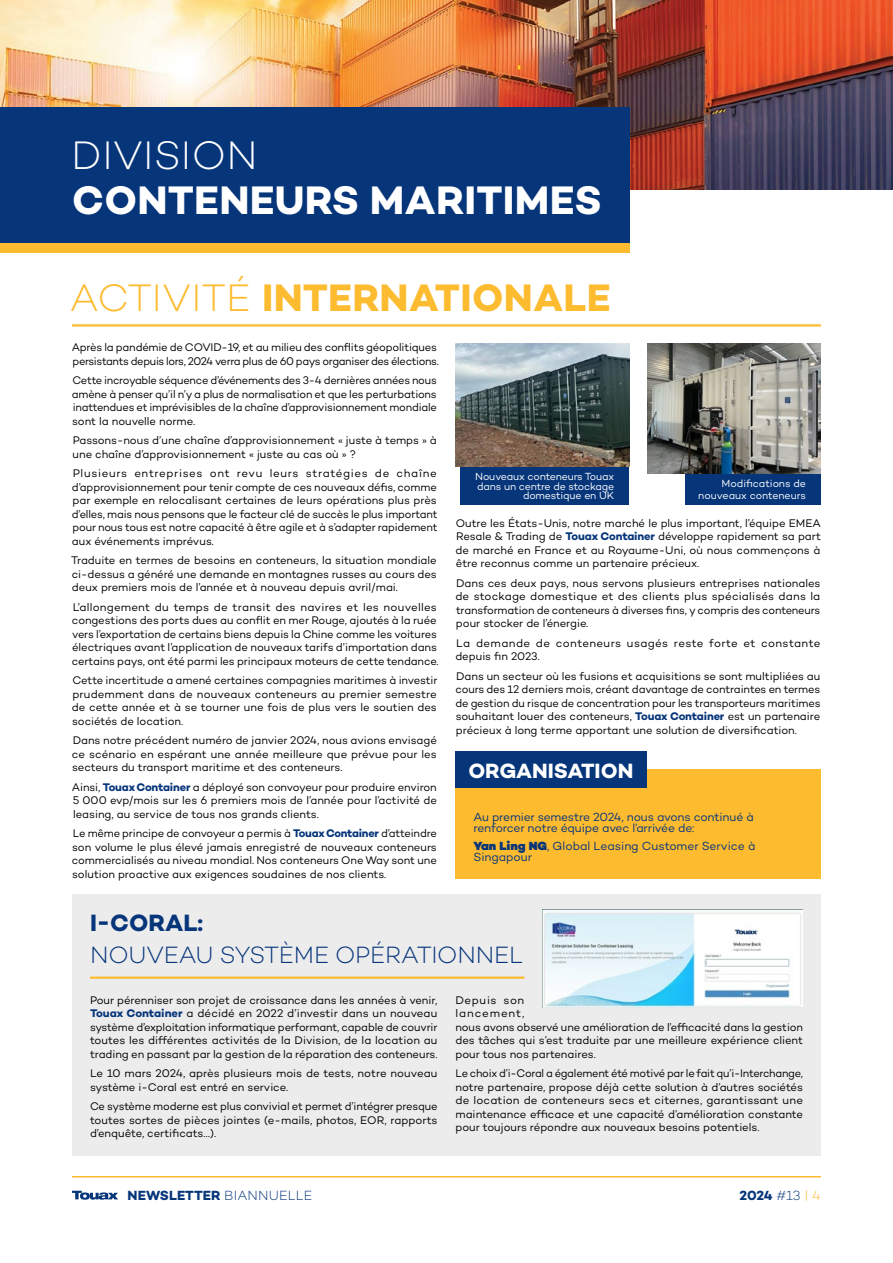
<style>
.page{position:relative;width:893px;height:1263px;background:#fff}
.page>*{position:absolute;margin:0;border:0;box-sizing:border-box;transform-origin:0 0}
.t1{font:700 40.5px "Campton";letter-spacing:.01em;color:#fff}
.t2{font:300 40.5px "Campton";letter-spacing:.01em;color:#fff}
.t3{font:700 39px "Campton";letter-spacing:.01em;color:#fdbb30}
.t4{font:300 24px "Campton";letter-spacing:-.01em;color:#06357a}
.t5{font:700 24px "Campton";color:#06357a}
.t6{font:700 21px "Campton";color:#fff}
.t7{font:700 13.5px "Campton";letter-spacing:.005em;color:#06357a}
.t8{font:12px/11.4px "Campton";letter-spacing:-.01em;color:#06357a}
.t9{font:11.25px/13.5px "Campton";letter-spacing:-.005em;color:#000;text-align:justify}
.t10{font:11.25px/13.5px "Campton";letter-spacing:-.025em;color:#000}
.t11{font:11.25px/13.5px "Campton";letter-spacing:.03em;color:#000}
.t12{font:10.5px/9.6px "Campton";letter-spacing:-.01em;color:#fff;text-align:right}
.s1{font-weight:300}
.s2{font-weight:700;color:#06357a}
.s3{font-weight:900}
.s4{font-weight:300;color:#fdbb30}
</style>
<div class="page">
<svg style="left:72px;top:1191px;width:46px;height:9px"></svg>
<img style="left:0;top:0;width:893px;height:189px">
<div style="left:0;top:107px;width:629px;height:136px;background:#06357a"></div>
<div style="left:0;top:243px;width:629px;height:9px;background:#fdbb30"></div>
<hr style="left:72px;top:324px;width:749px;height:2px;background:#fdbb30">
<div style="left:455px;top:769px;width:366px;height:110px;background:#fdbb30"></div>
<div style="left:455px;top:751px;width:192px;height:36px;background:#06357a"></div>
<div style="left:461px;top:459px;width:168px;height:46px;background:#06357a"></div>
<img style="left:455px;top:343px;width:174px;height:123px">
<div style="left:685px;top:459px;width:136px;height:46px;background:#06357a"></div>
<img style="left:647px;top:343px;width:174px;height:131px">
<div style="left:72px;top:894px;width:749px;height:261px;background:#ececed"></div>
<hr style="left:90px;top:976px;width:434px;height:3px;background:#fdbb30">
<img style="left:542px;top:909px;width:261px;height:98px">
<hr style="left:72px;top:1176px;width:749px;height:1px;background:#fdbb30">
<h1 class="t2" style="left:71px;top:130px;width:188px">DIVISION</h1>
<h1 class="t1" style="left:72px;top:174px;width:531px">CONTENEURS MARITIMES</h1>
<h2 class="t3" style="left:70px;top:273px;width:542px"><span class="s1">ACTIVITÉ</span> INTERNATIONALE</h2>
<p class="t10" style="left:72px;top:340px;width:369px">Après la pandémie de COVID-19, et au milieu des conflits géopolitiques persistants depuis lors, 2024 verra plus de 60 pays organiser des élections.</p>
<p class="t9" style="left:72px;top:373px;width:366px">Cette incroyable séquence d’événements des 3-4 dernières années nous amène à penser qu’il n’y a plus de normalisation et que les perturbations inattendues et imprévisibles de la chaîne d’approvisionnement mondiale sont la nouvelle norme.</p>
<p class="t9" style="left:72px;top:433px;width:366px">Passons-nous d’une chaîne d’approvisionnement « juste à temps » à une chaîne d’approvisionnement « juste au cas où » ?</p>
<p class="t9" style="left:72px;top:466px;width:367px">Plusieurs entreprises ont revu leurs stratégies de chaîne d’approvisionnement pour tenir compte de ces nouveaux défis, comme par exemple en relocalisant certaines de leurs opérations plus près d’elles, mais nous pensons que le facteur clé de succès le plus important pour nous tous est notre capacité à être agile et à s’adapter rapidement aux événements imprévus.</p>
<p class="t9" style="left:71px;top:553px;width:367px">Traduite en termes de besoins en conteneurs, la situation mondiale ci-dessus a généré une demande en montagnes russes au cours des deux premiers mois de l’année et à nouveau depuis avril/mai.</p>
<p class="t9" style="left:72px;top:600px;width:368px;text-align:left">L’allongement du temps de transit des navires et les nouvelles congestions des ports dues au conflit en mer Rouge, ajoutés à la ruée vers l’exportation de certains biens depuis la Chine comme les voitures électriques avant l’application de nouveaux tarifs d’importation dans certains pays, ont été parmi les principaux moteurs de cette tendance.</p>
<p class="t9" style="left:72px;top:673px;width:367px">Cette incertitude a amené certaines compagnies maritimes à investir prudemment dans de nouveaux conteneurs au premier semestre de cette année et à se tourner une fois de plus vers le soutien des sociétés de location.</p>
<p class="t9" style="left:72px;top:733px;width:366px">Dans notre précédent numéro de janvier 2024, nous avions envisagé ce scénario en espérant une année meilleure que prévue pour les secteurs du transport maritime et des conteneurs.</p>
<p class="t9" style="left:72px;top:780px;width:367px">Ainsi, <span class="s2">Touax Container</span> a déployé son convoyeur pour produire environ 5 000 evp/mois sur les 6 premiers mois de l’année pour l’activité de leasing, au service de tous nos grands clients.</p>
<p class="t9" style="left:72px;top:826px;width:367px">Le même principe de convoyeur a permis à <span class="s2">Touax Container</span> d’atteindre son volume le plus élevé jamais enregistré de nouveaux conteneurs commercialisés au niveau mondial. Nos conteneurs One Way sont une solution proactive aux exigences soudaines de nos clients.</p>
<p class="t12" style="left:475px;top:471px;width:141px">Nouveaux conteneurs Touax dans un centre de stockage domestique en UK</p>
<p class="t12" style="left:698px;top:476px;width:109px;line-height:12.6px">Modifications de nouveaux conteneurs</p>
<p class="t9" style="left:455px;top:516px;width:367px">Outre les États-Unis, notre marché le plus important, l’équipe EMEA Resale &amp; Trading de <span class="s2">Touax Container</span> développe rapidement sa part de marché en France et au Royaume-Uni, où nous commençons à être reconnus comme un partenaire précieux.</p>
<p class="t9" style="left:455px;top:576px;width:367px">Dans ces deux pays, nous servons plusieurs entreprises nationales de stockage domestique et des clients plus spécialisés dans la transformation de conteneurs à diverses fins, y compris des conteneurs pour stocker de l’énergie.</p>
<p class="t11" style="left:455px;top:636px;width:366px">La demande de conteneurs usagés reste forte et constante depuis fin 2023.</p>
<p class="t9" style="left:455px;top:669px;width:367px">Dans un secteur où les fusions et acquisitions se sont multipliées au cours des 12 derniers mois, créant davantage de contraintes en termes de gestion du risque de concentration pour les transporteurs maritimes souhaitant louer des conteneurs, <span class="s2">Touax Container</span> est un partenaire précieux à long terme apportant une solution de diversification.</p>
<h3 class="t6" style="left:468px;top:757px;width:166px">ORGANISATION</h3>
<p class="t8" style="left:473px;top:810px;width:282px">Au premier semestre 2024, nous avons continué à renforcer notre équipe avec l’arrivée de:</p>
<p class="t8" style="left:473px;top:839px;width:283px"><span class="s3">Yan Ling NG</span>, Global Leasing Customer Service à<br>Singapour</p>
<h3 class="t5" style="left:90px;top:907px;width:115px">I-CORAL:</h3>
<h3 class="t4" style="left:90px;top:940px;width:434px">NOUVEAU SYSTÈME OPÉRATIONNEL</h3>
<p class="t9" style="left:90px;top:993px;width:349px">Pour pérenniser son projet de croissance dans les années à venir, <span class="s2">Touax Container</span> a décidé en 2022 d’investir dans un nouveau système d’exploitation informatique performant, capable de couvrir toutes les différentes activités de la Division, de la location au trading en passant par la gestion de la réparation des conteneurs.</p>
<p class="t9" style="left:90px;top:1066px;width:349px">Le 10 mars 2024, après plusieurs mois de tests, notre nouveau système i-Coral est entré en service.</p>
<p class="t9" style="left:90px;top:1099px;width:349px">Ce système moderne est plus convivial et permet d’intégrer presque toutes sortes de pièces jointes (e-mails, photos, EOR, rapports d’enquête, certificats…).</p>
<p class="t9" style="left:455px;top:993px;width:349px;text-align:left">Depuis son<br>lancement,<br>nous avons observé une amélioration de l’efficacité dans la gestion des tâches qui s’est traduite par une meilleure expérience client pour tous nos partenaires.</p>
<p class="t9" style="left:455px;top:1066px;width:349px">Le choix d’i-Coral a également été motivé par le fait qu’i-Interchange, notre partenaire, propose déjà cette solution à d’autres sociétés de location de conteneurs secs et citernes, garantissant une maintenance efficace et une capacité d’amélioration constante pour toujours répondre aux nouveaux besoins potentiels.</p>
<p class="t7" style="left:128px;top:1186px;width:186px">NEWSLETTER <span class="s1">BIANNUELLE</span></p>
<p class="t7" style="left:739px;top:1186px;width:83px">2024 <span class="s1">#13</span> <span class="s4">| 4</span></p>
</div>
